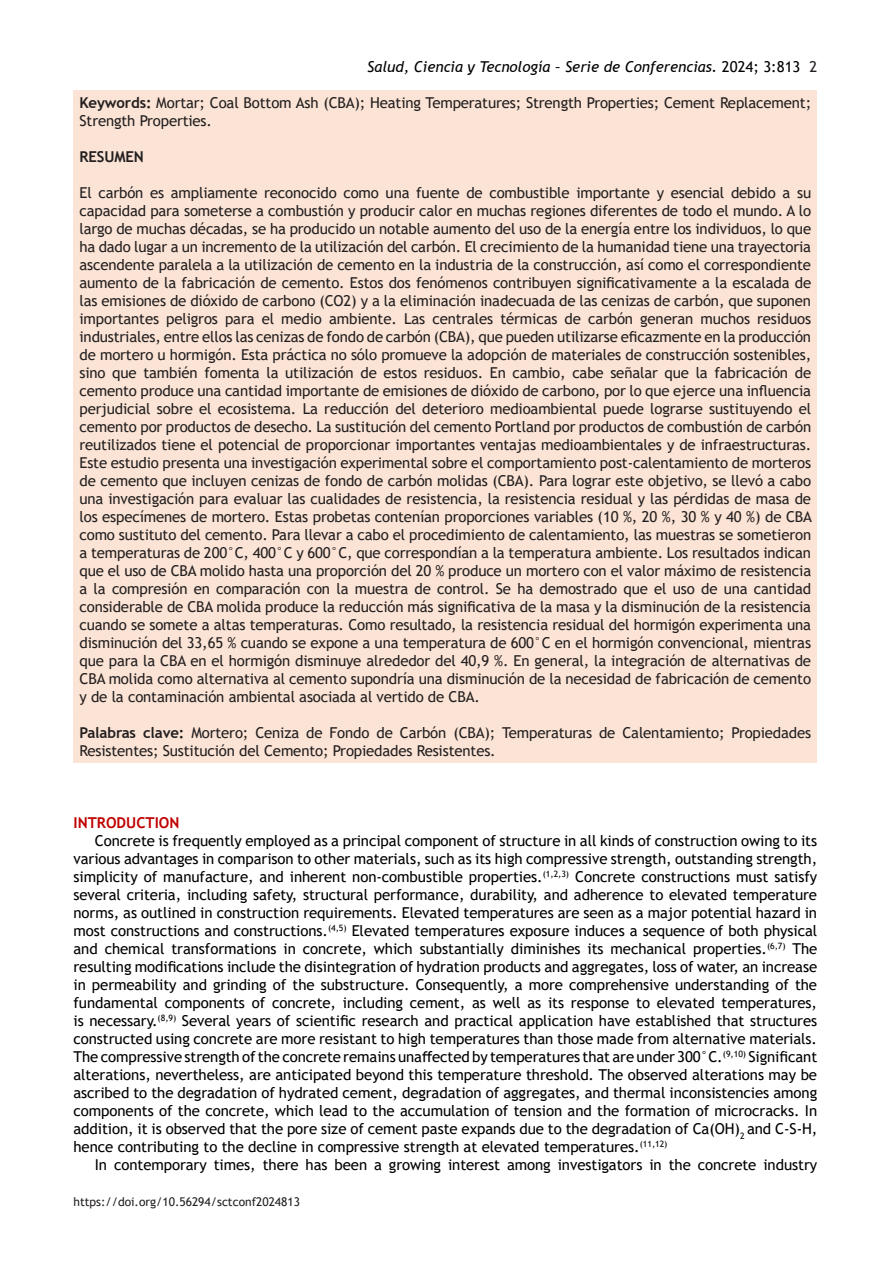
<style>
.page{position:relative;width:893px;height:1263px;background:#fff}
.page>*{position:absolute;margin:0;border:0;box-sizing:border-box;transform-origin:0 0}
.Body_Text{font:15px/18px "Trebuchet MS";letter-spacing:-.01em;color:#231f20}
.Body_text__2__2{font:15px/18px "Trebuchet MS";letter-spacing:-.005em;color:#000;text-align:justify}
.t1{font:italic 15px "Trebuchet MS";color:#000}
.Heading_1{font:700 15px "Trebuchet MS";color:#c00000}
.Body_Text-2{font:700 15px "Trebuchet MS";letter-spacing:-.01em;color:#231f20}
.t2{font:12px "Trebuchet MS";color:#231f20}
.s1{font-style:normal}
.s2{font-style:normal;color:#231f20}
.s3{font-weight:700}
</style>
<div class="page">
<div style="left:74px;top:90px;width:743px;height:672px;background:#fbe4d5"></div>
<p class="t1" style="left:367px;top:58px;width:452px">Salud, Ciencia y Tecnología – Serie de Conferencias. <span class="s1">2024; 3:813</span> <span class="s2">2</span></p>
<p class="Body_Text" style="left:80px;top:94px;width:733px"><span class="s3">Keywords:</span> Mortar; Coal Bottom Ash (CBA); Heating Temperatures; Strength Properties; Cement Replacement;<br>Strength Properties.</p>
<p class="Body_Text-2" style="left:80px;top:147px;width:66px">RESUMEN</p>
<p class="Body_Text" style="left:80px;top:184px;width:734px;text-align:justify">El carbón es ampliamente reconocido como una fuente de combustible importante y esencial debido a su capacidad para someterse a combustión y producir calor en muchas regiones diferentes de todo el mundo. A lo largo de muchas décadas, se ha producido un notable aumento del uso de la energía entre los individuos, lo que ha dado lugar a un incremento de la utilización del carbón. El crecimiento de la humanidad tiene una trayectoria ascendente paralela a la utilización de cemento en la industria de la construcción, así como el correspondiente aumento de la fabricación de cemento. Estos dos fenómenos contribuyen significativamente a la escalada de las emisiones de dióxido de carbono (CO2) y a la eliminación inadecuada de las cenizas de carbón, que suponen importantes peligros para el medio ambiente. Las centrales térmicas de carbón generan muchos residuos industriales, entre ellos las cenizas de fondo de carbón (CBA), que pueden utilizarse eficazmente en la producción de mortero u hormigón. Esta práctica no sólo promueve la adopción de materiales de construcción sostenibles, sino que también fomenta la utilización de estos residuos. En cambio, cabe señalar que la fabricación de cemento produce una cantidad importante de emisiones de dióxido de carbono, por lo que ejerce una influencia perjudicial sobre el ecosistema. La reducción del deterioro medioambiental puede lograrse sustituyendo el cemento por productos de desecho. La sustitución del cemento Portland por productos de combustión de carbón reutilizados tiene el potencial de proporcionar importantes ventajas medioambientales y de infraestructuras.<br>Este estudio presenta una investigación experimental sobre el comportamiento post-calentamiento de morteros de cemento que incluyen cenizas de fondo de carbón molidas (CBA). Para lograr este objetivo, se llevó a cabo una investigación para evaluar las cualidades de resistencia, la resistencia residual y las pérdidas de masa de los especímenes de mortero. Estas probetas contenían proporciones variables (10 %, 20 %, 30 % y 40 %) de CBA como sustituto del cemento. Para llevar a cabo el procedimiento de calentamiento, las muestras se sometieron a temperaturas de 200°C, 400°C y 600°C, que correspondían a la temperatura ambiente. Los resultados indican que el uso de CBA molido hasta una proporción del 20 % produce un mortero con el valor máximo de resistencia a la compresión en comparación con la muestra de control. Se ha demostrado que el uso de una cantidad considerable de CBA molida produce la reducción más significativa de la masa y la disminución de la resistencia cuando se somete a altas temperaturas. Como resultado, la resistencia residual del hormigón experimenta una disminución del 33,65 % cuando se expone a una temperatura de 600°C en el hormigón convencional, mientras que para la CBA en el hormigón disminuye alrededor del 40,9 %. En general, la integración de alternativas de CBA molida como alternativa al cemento supondría una disminución de la necesidad de fabricación de cemento y de la contaminación ambiental asociada al vertido de CBA.</p>
<p class="Body_Text" style="left:80px;top:724px;width:733px"><span class="s3">Palabras clave:</span> Mortero; Ceniza de Fondo de Carbón (CBA); Temperaturas de Calentamiento; Propiedades<br>Resistentes; Sustitución del Cemento; Propiedades Resistentes.</p>
<p class="Heading_1" style="left:74px;top:813px;width:107px">INTRODUCTION</p>
<p class="Body_text__2__2" style="left:74px;top:832px;width:745px;text-indent:21px">Concrete is frequently employed as a principal component of structure in all kinds of construction owing to its various advantages in comparison to other materials, such as its high compressive strength, outstanding strength, simplicity of manufacture, and inherent non-combustible properties.<sup>(1,2,3)</sup> Concrete constructions must satisfy several criteria, including safety, structural performance, durability, and adherence to elevated temperature norms, as outlined in construction requirements. Elevated temperatures are seen as a major potential hazard in most constructions and constructions.<sup>(4,5)</sup> Elevated temperatures exposure induces a sequence of both physical and chemical transformations in concrete, which substantially diminishes its mechanical properties.<sup>(6,7)</sup> The resulting modifications include the disintegration of hydration products and aggregates, loss of water, an increase in permeability and grinding of the substructure. Consequently, a more comprehensive understanding of the fundamental components of concrete, including cement, as well as its response to elevated temperatures, is necessary.<sup>(8,9)</sup> Several years of scientific research and practical application have established that structures constructed using concrete are more resistant to high temperatures than those made from alternative materials.<br>The compressive strength of the concrete remains unaffected by temperatures that are under 300°C.<sup>(9,10)</sup> Significant alterations, nevertheless, are anticipated beyond this temperature threshold. The observed alterations may be ascribed to the degradation of hydrated cement, degradation of aggregates, and thermal inconsistencies among components of the concrete, which lead to the accumulation of tension and the formation of microcracks. In addition, it is observed that the pore size of cement paste expands due to the degradation of Ca(OH)<sub>2</sub> and C-S-H, hence contributing to the decline in compressive strength at elevated temperatures.<sup>(11,12)</sup></p>
<p class="Body_text__2__2" style="left:95px;top:1156px;width:724px">In contemporary times, there has been a growing interest among investigators in the concrete industry</p>
<p class="t2" style="left:74px;top:1194px;width:228px">https://doi.org/10.56294/sctconf2024813</p>
</div>
